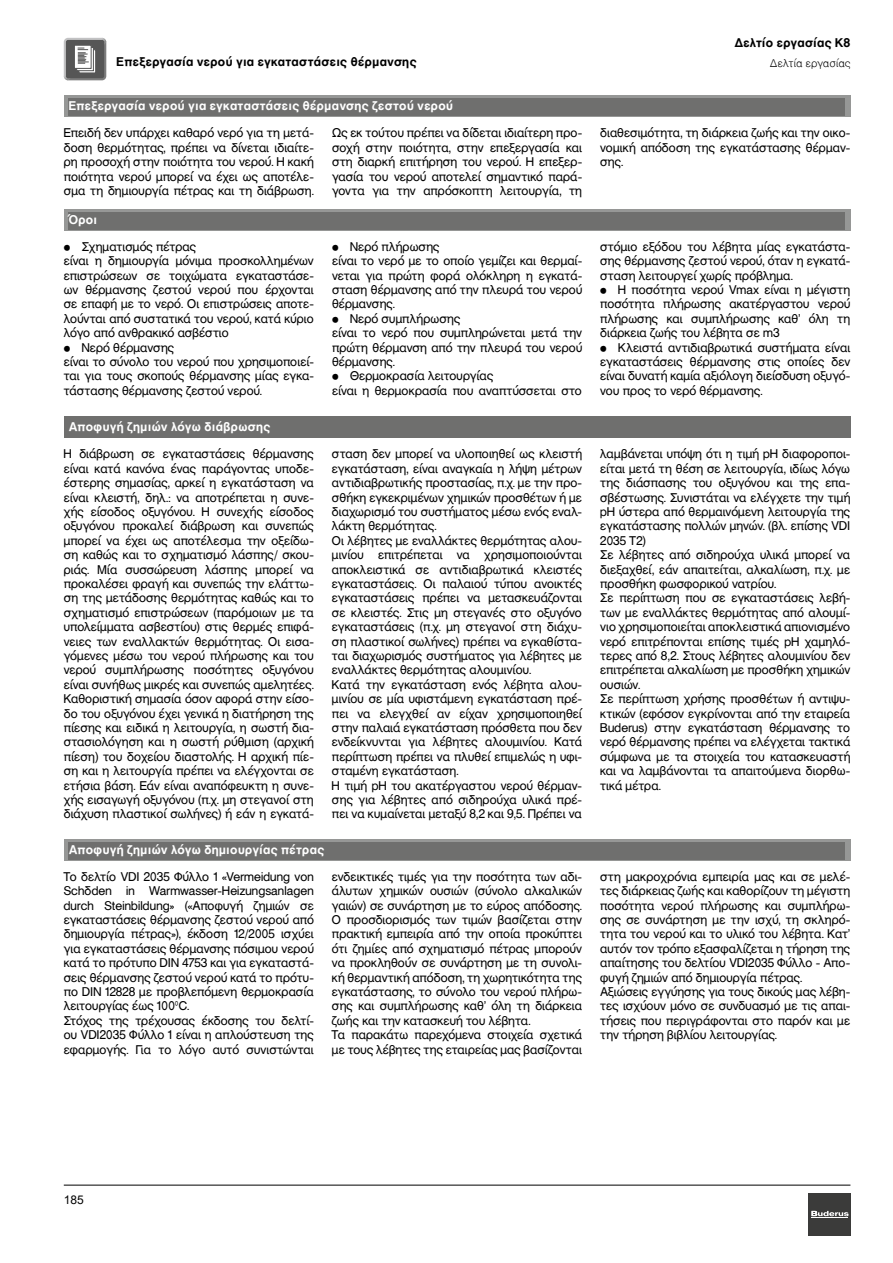
<style>
.page{position:relative;width:893px;height:1263px;background:#fff}
.page>*{position:absolute;margin:0;border:0;box-sizing:border-box;transform-origin:0 0}
.t1{font:12px/14.4px "Mg Helvetica UC Pol";letter-spacing:-.015em;color:#000}
.t2{font:700 12px "Mg Helvetica UC Pol";letter-spacing:.015em;color:#fff}
.t3{font:700 12px "Mg Helvetica UC Pol";letter-spacing:.015em;color:#000}
.t4{font:12px "Mg Helvetica Light UC Pol";letter-spacing:.01em;color:#000}
.t5{font:12px "Arial";color:#000}
</style>
<div class="page">
<hr style="left:64px;top:1185px;width:786px;height:1px;background:#000">
<div style="left:808px;top:1193px;width:42px;height:43px;background:#3b3b3a"></div>
<hr style="left:811px;top:1217px;width:37px;height:1px;background:#fff">
<svg style="left:811px;top:1211px;width:38px;height:5px"></svg>
<svg style="left:64px;top:38px;width:42px;height:42px;background:#848484"></svg>
<svg style="left:64px;top:96px;width:786px;height:21px;background:#8c8d8c"></svg>
<div style="left:64px;top:209px;width:786px;height:21px;background:#969796"></div>
<div style="left:64px;top:417px;width:786px;height:21px;background:#6f6f6e"></div>
<div style="left:64px;top:839px;width:786px;height:21px;background:#969796"></div>
<div style="left:69px;top:99px;width:776px;height:17px;background:#6f6f6e"></div>
<div style="left:69px;top:212px;width:776px;height:17px;background:#6f6f6e"></div>
<div style="left:69px;top:842px;width:776px;height:17px;background:#6f6f6e"></div>
<p class="t3" style="left:117px;top:54px;width:302px">Επεξεργασία νερού για εγκαταστάσεις θέρμανσης</p>
<p class="t2" style="left:69px;top:98px;width:386px">Επεξεργασία νερού για εγκαταστάσεις θέρμανσης ζεστού νερού</p>
<p class="t3" style="left:734px;top:35px;width:118px">Δελτίο εργασίας Κ8</p>
<p class="t4" style="left:770px;top:57px;width:82px">Δελτία εργασίας</p>
<p class="t1" style="left:64px;top:126px;width:252px;text-align:justify">Επειδή δεν υπάρχει καθαρό νερό για τη μετά&shy;δοση θερμότητας, πρέπει να δίνεται ιδιαίτε&shy;ρη προσοχή στην ποιότητα του νερού. Η κακή ποιότητα νερού μπορεί να έχει ως αποτέλε&shy;σμα τη δημιουργία πέτρας και τη διάβρωση.</p>
<p class="t1" style="left:332px;top:126px;width:252px;text-align:justify">Ως εκ τούτου πρέπει να δίδεται ιδιαίτερη προ&shy;σοχή στην ποιότητα, στην επεξεργασία και στη διαρκή επιτήρηση του νερού. Η επεξερ&shy;γασία του νερού αποτελεί σημαντικό παρά&shy;γοντα για την απρόσκοπτη λειτουργία, τη</p>
<p class="t1" style="left:600px;top:126px;width:252px;text-align:justify">διαθεσιμότητα, τη διάρκεια ζωής και την οικο&shy;νομική απόδοση της εγκατάστασης θέρμαν&shy;σης.</p>
<p class="t2" style="left:69px;top:212px;width:30px">Όροι</p>
<p class="t1" style="left:64px;top:239px;width:252px">• Σχηματισμός πέτρας<br>είναι η δημιουργία μόνιμα προσκολλημένων επιστρώσεων σε τοιχώματα εγκαταστάσε&shy;ων θέρμανσης ζεστού νερού που έρχονται σε επαφή με το νερό. Οι επιστρώσεις αποτε&shy;λούνται από συστατικά του νερού, κατά κύριο λόγο από ανθρακικό ασβέστιο</p>
<p class="t1" style="left:64px;top:340px;width:252px">• Νερό θέρμανσης<br>είναι το σύνολο του νερού που χρησιμοποιεί&shy;ται για τους σκοπούς θέρμανσης μίας εγκα&shy;τάστασης θέρμανσης ζεστού νερού.</p>
<p class="t2" style="left:69px;top:419px;width:203px">Αποφυγή ζημιών λόγω διάβρωσης</p>
<p class="t1" style="left:332px;top:239px;width:252px">• Νερό πλήρωσης<br>είναι το νερό με το οποίο γεμίζει και θερμαί&shy;νεται για πρώτη φορά ολόκληρη η εγκατά&shy;σταση θέρμανσης από την πλευρά του νερού θέρμανσης.</p>
<p class="t1" style="left:332px;top:311px;width:252px">• Νερό συμπλήρωσης<br>είναι το νερό που συμπληρώνεται μετά την πρώτη θέρμανση από την πλευρά του νερού θέρμανσης.</p>
<p class="t1" style="left:332px;top:369px;width:252px">• Θερμοκρασία λειτουργίας<br>είναι η θερμοκρασία που αναπτύσσεται στο</p>
<p class="t1" style="left:600px;top:239px;width:252px;text-align:justify">στόμιο εξόδου του λέβητα μίας εγκατάστα&shy;σης θέρμανσης ζεστού νερού, όταν η εγκατά&shy;σταση λειτουργεί χωρίς πρόβλημα.</p>
<p class="t1" style="left:600px;top:282px;width:252px;text-align:justify">• Η ποσότητα νερού Vmax είναι η μέγιστη ποσότητα πλήρωσης ακατέργαστου νερού πλήρωσης και συμπλήρωσης καθ’ όλη τη διάρκεια ζωής του λέβητα σε m3</p>
<p class="t1" style="left:600px;top:340px;width:252px;text-align:justify">• Κλειστά αντιδιαβρωτικά συστήματα είναι εγκαταστάσεις θέρμανσης στις οποίες δεν είναι δυνατή καμία αξιόλογη διείσδυση οξυγό&shy;νου προς το νερό θέρμανσης.</p>
<p class="t1" style="left:64px;top:447px;width:252px;text-align:justify">Η διάβρωση σε εγκαταστάσεις θέρμανσης είναι κατά κανόνα ένας παράγοντας υποδε&shy;έστερης σημασίας, αρκεί η εγκατάσταση να είναι κλειστή, δηλ.: να αποτρέπεται η συνε&shy;χής είσοδος οξυγόνου. Η συνεχής είσοδος οξυγόνου προκαλεί διάβρωση και συνεπώς μπορεί να έχει ως αποτέλεσμα την οξείδω&shy;ση καθώς και το σχηματισμό λάσπης/ σκου&shy;ριάς. Μία συσσώρευση λάσπης μπορεί να προκαλέσει φραγή και συνεπώς την ελάττω&shy;ση της μετάδοσης θερμότητας καθώς και το σχηματισμό επιστρώσεων (παρόμοιων με τα υπολείμματα ασβεστίου) στις θερμές επιφά&shy;νειες των εναλλακτών θερμότητας. Οι εισα&shy;γόμενες μέσω του νερού πλήρωσης και του νερού συμπλήρωσης ποσότητες οξυγόνου είναι συνήθως μικρές και συνεπώς αμελητέες.<br>Καθοριστική σημασία όσον αφορά στην είσο&shy;δο του οξυγόνου έχει γενικά η διατήρηση της πίεσης και ειδικά η λειτουργία, η σωστή δια&shy;στασιολόγηση και η σωστή ρύθμιση (αρχική πίεση) του δοχείου διαστολής. Η αρχική πίε&shy;ση και η λειτουργία πρέπει να ελέγχονται σε ετήσια βάση. Εάν είναι αναπόφευκτη η συνε&shy;χής εισαγωγή οξυγόνου (π.χ. μη στεγανοί στη διάχυση πλαστικοί σωλήνες) ή εάν η εγκατά-</p>
<p class="t1" style="left:332px;top:447px;width:252px">σταση δεν μπορεί να υλοποιηθεί ως κλειστή εγκατάσταση, είναι αναγκαία η λήψη μέτρων αντιδιαβρωτικής προστασίας, π.χ. με την προ&shy;σθήκη εγκεκριμένων χημικών προσθέτων ή με διαχωρισμό του συστήματος μέσω ενός εναλ&shy;λάκτη θερμότητας.<br>Οι λέβητες με εναλλάκτες θερμότητας αλου&shy;μινίου επιτρέπεται να χρησιμοποιούνται αποκλειστικά σε αντιδιαβρωτικά κλειστές εγκαταστάσεις. Οι παλαιού τύπου ανοικτές εγκαταστάσεις πρέπει να μετασκευάζονται σε κλειστές. Στις μη στεγανές στο οξυγόνο εγκαταστάσεις (π.χ. μη στεγανοί στη διάχυ&shy;ση πλαστικοί σωλήνες) πρέπει να εγκαθίστα&shy;ται διαχωρισμός συστήματος για λέβητες με εναλλάκτες θερμότητας αλουμινίου.<br>Κατά την εγκατάσταση ενός λέβητα αλου&shy;μινίου σε μία υφιστάμενη εγκατάσταση πρέ&shy;πει να ελεγχθεί αν είχαν χρησιμοποιηθεί στην παλαιά εγκατάσταση πρόσθετα που δεν ενδείκνυνται για λέβητες αλουμινίου. Κατά περίπτωση πρέπει να πλυθεί επιμελώς η υφι&shy;σταμένη εγκατάσταση.<br>Η τιμή pH του ακατέργαστου νερού θέρμαν&shy;σης για λέβητες από σιδηρούχα υλικά πρέ&shy;πει να κυμαίνεται μεταξύ 8,2 και 9,5. Πρέπει να</p>
<p class="t1" style="left:600px;top:447px;width:252px">λαμβάνεται υπόψη ότι η τιμή pH διαφοροποι&shy;είται μετά τη θέση σε λειτουργία, ιδίως λόγω της διάσπασης του οξυγόνου και της επα&shy;σβέστωσης. Συνιστάται να ελέγχετε την τιμή pH ύστερα από θερμαινόμενη λειτουργία της εγκατάστασης πολλών μηνών. (βλ. επίσης VDI 2035 T2)<br>Σε λέβητες από σιδηρούχα υλικά μπορεί να διεξαχθεί, εάν απαιτείται, αλκαλίωση, π.χ. με προσθήκη φωσφορικού νατρίου.<br>Σε περίπτωση που σε εγκαταστάσεις λεβή&shy;των με εναλλάκτες θερμότητας από αλουμί&shy;νιο χρησιμοποιείται αποκλειστικά απιονισμένο νερό επιτρέπονται επίσης τιμές pH χαμηλό&shy;τερες από 8,2. Στους λέβητες αλουμινίου δεν επιτρέπεται αλκαλίωση με προσθήκη χημικών ουσιών.<br>Σε περίπτωση χρήσης προσθέτων ή αντιψυ&shy;κτικών (εφόσον εγκρίνονται από την εταιρεία Buderus) στην εγκατάσταση θέρμανσης το νερό θέρμανσης πρέπει να ελέγχεται τακτικά σύμφωνα με τα στοιχεία του κατασκευαστή και να λαμβάνονται τα απαιτούμενα διορθω&shy;τικά μέτρα.</p>
<p class="t2" style="left:69px;top:842px;width:257px">Αποφυγή ζημιών λόγω δημιουργίας πέτρας</p>
<p class="t1" style="left:64px;top:869px;width:252px">Το δελτίο VDI 2035 Φύλλο 1 «Vermeidung von Schäden in Warmwasser-Heizungsanlagen durch Steinbildung» («Αποφυγή ζημιών σε εγκαταστάσεις θέρμανσης ζεστού νερού από δημιουργία πέτρας»), έκδοση 12/2005 ισχύει για εγκαταστάσεις θέρμανσης πόσιμου νερού κατά το πρότυπο DIN 4753 και για εγκαταστά&shy;σεις θέρμανσης ζεστού νερού κατά το πρότυ&shy;πο DIN 12828 με προβλεπόμενη θερμοκρασία λειτουργίας έως 100°C.<br>Στόχος της τρέχουσας έκδοσης του δελτί&shy;ου VDI2035 Φύλλο 1 είναι η απλούστευση της εφαρμογής. Για το λόγο αυτό συνιστώνται</p>
<p class="t1" style="left:332px;top:869px;width:252px">ενδεικτικές τιμές για την ποσότητα των αδι&shy;άλυτων χημικών ουσιών (σύνολο αλκαλικών γαιών) σε συνάρτηση με το εύρος απόδοσης.<br>Ο προσδιορισμός των τιμών βασίζεται στην πρακτική εμπειρία από την οποία προκύπτει ότι ζημίες από σχηματισμό πέτρας μπορούν να προκληθούν σε συνάρτηση με τη συνολι&shy;κή θερμαντική απόδοση, τη χωρητικότητα της εγκατάστασης, το σύνολο του νερού πλήρω&shy;σης και συμπλήρωσης καθ’ όλη τη διάρκεια ζωής και την κατασκευή του λέβητα.<br>Τα παρακάτω παρεχόμενα στοιχεία σχετικά με τους λέβητες της εταιρείας μας βασίζονται</p>
<p class="t1" style="left:600px;top:869px;width:252px">στη μακροχρόνια εμπειρία μας και σε μελέ&shy;τες διάρκειας ζωής και καθορίζουν τη μέγιστη ποσότητα νερού πλήρωσης και συμπλήρω&shy;σης σε συνάρτηση με την ισχύ, τη σκληρό&shy;τητα του νερού και το υλικό του λέβητα. Κατ’ αυτόν τον τρόπο εξασφαλίζεται η τήρηση της απαίτησης του δελτίου VDI2035 Φύλλο - Απο&shy;φυγή ζημιών από δημιουργία πέτρας.<br>Αξιώσεις εγγύησης για τους δικούς μας λέβη&shy;τες ισχύουν μόνο σε συνδυασμό με τις απαι&shy;τήσεις που περιγράφονται στο παρόν και με την τήρηση βιβλίου λειτουργίας.</p>
<p class="t5" style="left:64px;top:1192px;width:21px">185</p>
</div>
